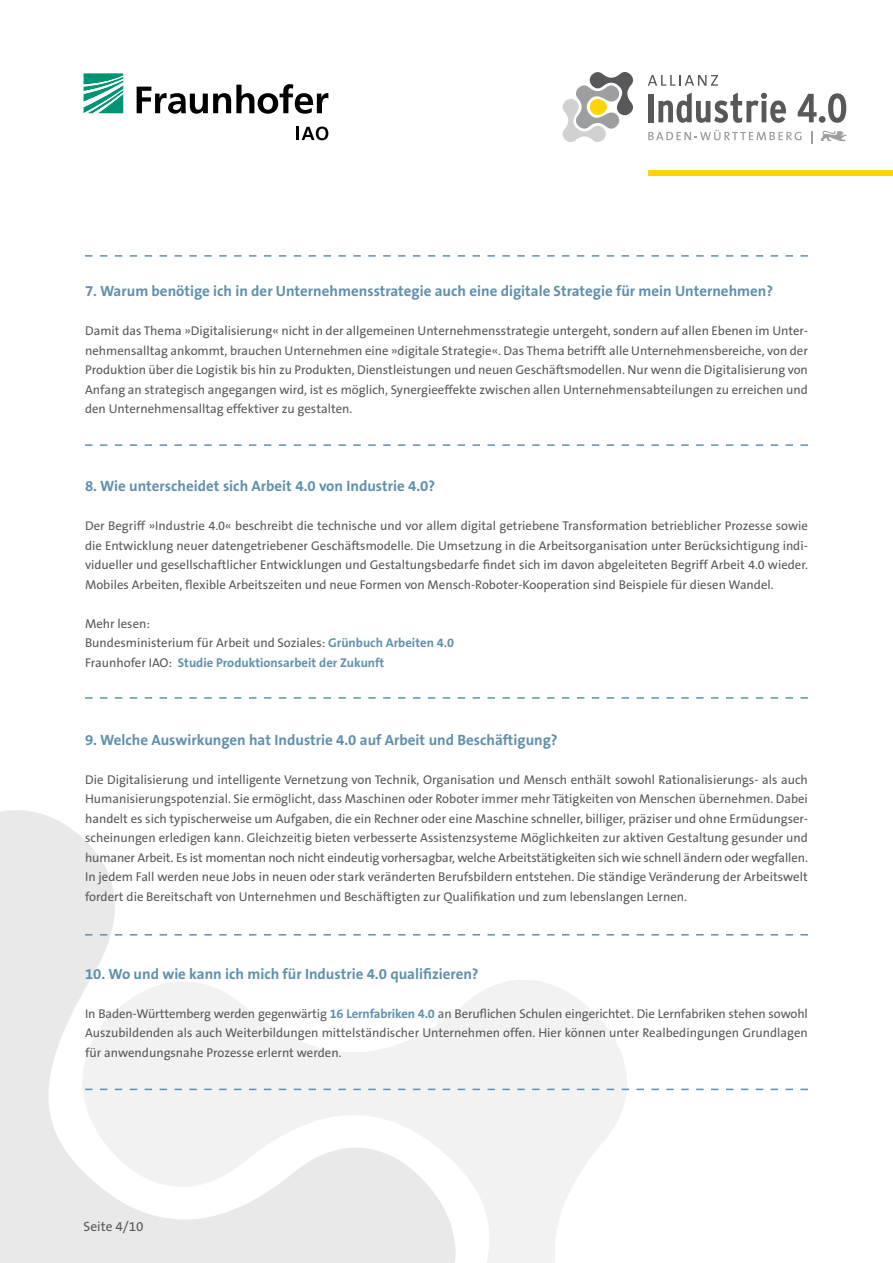
<style>
.page{position:relative;width:893px;height:1263px;background:#fff}
.page>*{position:absolute;margin:0;border:0;box-sizing:border-box;transform-origin:0 0}
.t1{font:700 15px "The Sans B7";color:#5f90ac}
.t2{font:13.5px "The Sans B5 Plain";color:#58585a}
.t3{font:12.75px/19.5px "The Sans B5 Plain";color:#58585a;text-align:justify}
.t4{font:700 12.75px "The Sans B7";color:#5f90ac}
.s1{font-family:"The Sans B7";font-weight:700;color:#5f90ac}
.s2{font-family:"The Sans B5 Plain";font-weight:400;color:#58585a}
</style>
<div class="page">
<svg style="left:0;top:810px;width:451px;height:453px"></svg>
<svg style="left:82px;top:967px;width:558px;height:296px;fill:#f2f2f3"></svg>
<svg style="left:84px;top:73px;width:39px;height:40px"></svg>
<svg style="left:137px;top:84px;width:191px;height:30px"></svg>
<svg style="left:297px;top:127px;width:31px;height:13px"></svg>
<div style="left:648px;top:170px;width:245px;height:5px;background:#ffd400"></div>
<div style="left:648px;top:94px;width:5px;height:28px;background:#58585a"></div>
<svg style="left:658px;top:93px;width:128px;height:30px"></svg>
<svg style="left:798px;top:94px;width:19px;height:28px"></svg>
<div style="left:819px;top:116px;width:7px;height:7px;background:#58585a;border-radius:50%"></div>
<svg style="left:828px;top:93px;width:18px;height:30px"></svg>
<svg style="left:648px;top:75px;width:70px;height:11px"></svg>
<svg style="left:821px;top:131px;width:26px;height:10px"></svg>
<svg style="left:648px;top:130px;width:153px;height:10px"></svg>
<svg style="left:811px;top:131px;width:1px;height:12px"></svg>
<svg style="left:562px;top:72px;width:72px;height:70px"></svg>
<svg style="left:85px;top:255px;width:723px;height:2px"></svg>
<svg style="left:85px;top:697px;width:723px;height:2px"></svg>
<svg style="left:85px;top:444px;width:723px;height:2px"></svg>
<svg style="left:85px;top:934px;width:723px;height:1px"></svg>
<svg style="left:85px;top:1089px;width:723px;height:1px"></svg>
<p class="t1" style="left:85px;top:283px;width:690px">7. Warum benötige ich in der Unternehmensstrategie auch eine digitale Strategie für mein Unternehmen?</p>
<p class="t3" style="left:85px;top:322px;width:724px">Damit das Thema »Digitalisierung« nicht in der allgemeinen Unternehmensstrategie untergeht, sondern auf allen Ebenen im Unter&shy;nehmensalltag ankommt, brauchen Unternehmen eine »digitale Strategie«. Das Thema betrifft alle Unternehmensbereiche, von der Produktion über die Logistik bis hin zu Produkten, Dienstleistungen und neuen Geschäftsmodellen. Nur wenn die Digitalisierung von Anfang an strategisch angegangen wird, ist es möglich, Synergieeffekte zwischen allen Unternehmensabteilungen zu erreichen und den Unternehmensalltag effektiver zu gestalten.</p>
<p class="t1" style="left:85px;top:478px;width:352px">8. Wie unterscheidet sich Arbeit 4.0 von Industrie 4.0?</p>
<p class="t3" style="left:85px;top:517px;width:724px">Der Begriff »Industrie 4.0« beschreibt die technische und vor allem digital getriebene Transformation betrieblicher Prozesse sowie die Entwicklung neuer datengetriebener Geschäftsmodelle. Die Umsetzung in die Arbeitsorganisation unter Berücksichtigung indi&shy;vidueller und gesellschaftlicher Entwicklungen und Gestaltungsbedarfe findet sich im davon abgeleiteten Begriff Arbeit 4.0 wieder.<br>Mobiles Arbeiten, flexible Arbeitszeiten und neue Formen von Mensch-Roboter-Kooperation sind Beispiele für diesen Wandel.</p>
<p class="t3" style="left:85px;top:614px;width:370px">Mehr lesen:<br>Bundesministerium für Arbeit und Soziales: <span class="s1">Grünbuch Arbeiten 4.0</span></p>
<p class="t4" style="left:85px;top:656px;width:301px"><span class="s2">Fraunhofer IAO:</span> Studie Produktionsarbeit der Zukunft</p>
<p class="t1" style="left:85px;top:732px;width:474px">9. Welche Auswirkungen hat Industrie 4.0 auf Arbeit und Beschäftigung?</p>
<p class="t3" style="left:85px;top:770px;width:724px">Die Digitalisierung und intelligente Vernetzung von Technik, Organisation und Mensch enthält sowohl Rationalisierungs- als auch Humanisierungspotenzial. Sie ermöglicht, dass Maschinen oder Roboter immer mehr Tätigkeiten von Menschen übernehmen. Dabei handelt es sich typischerweise um Aufgaben, die ein Rechner oder eine Maschine schneller, billiger, präziser und ohne Ermüdungser&shy;scheinungen erledigen kann. Gleichzeitig bieten verbesserte Assistenzsysteme Möglichkeiten zur aktiven Gestaltung gesunder und humaner Arbeit. Es ist momentan noch nicht eindeutig vorhersagbar, welche Arbeitstätigkeiten sich wie schnell ändern oder wegfallen.<br>In jedem Fall werden neue Jobs in neuen oder stark veränderten Berufsbildern entstehen. Die ständige Veränderung der Arbeitswelt fordert die Bereitschaft von Unternehmen und Beschäftigten zur Qualifikation und zum lebenslangen Lernen.</p>
<p class="t1" style="left:85px;top:966px;width:395px">10. Wo und wie kann ich mich für Industrie 4.0 qualifizieren?</p>
<p class="t3" style="left:85px;top:1004px;width:724px">In Baden-Württemberg werden gegenwärtig <span class="s1">16 Lernfabriken 4.0</span> an Beruflichen Schulen eingerichtet. Die Lernfabriken stehen sowohl Auszubildenden als auch Weiterbildungen mittelständischer Unternehmen offen. Hier können unter Realbedingungen Grundlagen für anwendungsnahe Prozesse erlernt werden.</p>
<p class="t2" style="left:84px;top:1219px;width:62px">Seite 4/10</p>
</div>
